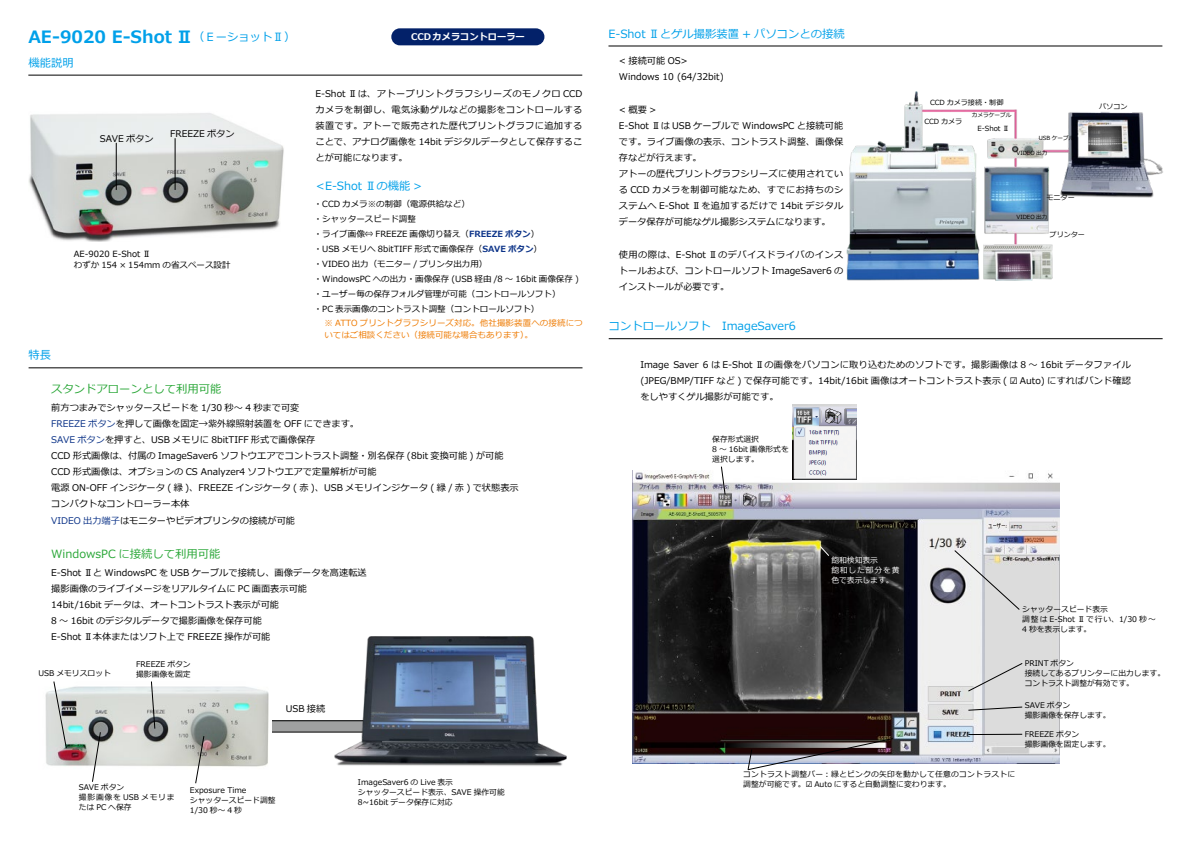
<style>
.page{position:relative;width:1191px;height:842px;background:#fff}
.page>*{position:absolute;margin:0;border:0;box-sizing:border-box;transform-origin:0 0}
.t1{font:700 17px "Meiryo";color:#00a0e9}
.t2{font:11.3px "Meiryo";color:#00a0e9}
.t3{font:11.3px "Meiryo";color:#2aa738}
.t4{font:9.2px/16.1px "Meiryo";color:#000}
.t5{font:700 9.2px "Meiryo";color:#fff}
.t6{font:8.5px/14.9px "Meiryo";color:#000}
.t7{font:8.5px/11.3px "Meiryo";letter-spacing:.01em;color:#ee7a00}
.t8{font:7.8px/9.9px "Meiryo";color:#000}
.t9{font:7.8px/10.6px "Meiryo";letter-spacing:.025em;color:#000}
.t10{font:7.8px/9.9px "Meiryo";color:#fff}
.t11{font:7.1px "Meiryo";color:#000}
.t12{font:5.7px "Meiryo";color:#000}
.s1{font-weight:400;font-size:11.3px}
.s2{font-weight:700;color:#0c3388}
.s3{color:#0c3388}
</style>
<div class="page">
<div style="left:261px;top:721px;width:103px;height:11px;background:#9fa0a0"></div>
<div style="left:391px;top:28px;width:153px;height:17px;background:#032169;border-radius:9px"></div>
<img style="left:28px;top:113px;width:256px;height:128px">
<hr style="left:28px;top:75px;width:554px;height:1px;background:#000">
<hr style="left:116px;top:143px;width:1px;height:47px;background:#000">
<hr style="left:175px;top:138px;width:1px;height:52px;background:#000">
<hr style="left:29px;top:368px;width:553px;height:1px;background:#000">
<img style="left:45px;top:681px;width:226px;height:86px">
<img style="left:846px;top:91px;width:317px;height:189px">
<img style="left:632px;top:471px;width:427px;height:293px">
<img style="left:330px;top:636px;width:237px;height:130px">
<hr style="left:608px;top:46px;width:554px;height:1px;background:#000">
<svg style="left:54px;top:681px;width:13px;height:67px"></svg>
<svg style="left:151px;top:681px;width:4px;height:48px"></svg>
<svg style="left:92px;top:732px;width:9px;height:50px"></svg>
<svg style="left:195px;top:736px;width:9px;height:47px"></svg>
<hr style="left:608px;top:338px;width:554px;height:1px;background:#000">
<hr style="left:968px;top:734px;width:54px;height:1px;background:#000">
<svg style="left:968px;top:707px;width:54px;height:3px"></svg>
<svg style="left:968px;top:663px;width:54px;height:28px;background:#d6d6d6"></svg>
<svg style="left:954px;top:550px;width:65px;height:60px;background:#d0d0d0"></svg>
<svg style="left:819px;top:545px;width:11px;height:12px"></svg>
<img style="left:792px;top:405px;width:65px;height:75px">
<svg style="left:721px;top:466px;width:4px;height:29px"></svg>
<svg style="left:747px;top:738px;width:146px;height:32px"></svg>
<h1 class="t1" style="left:28px;top:25px;width:268px">AE-9020 E-Shot Ⅱ<span class="s1">（ＥーショットⅡ）</span></h1>
<p class="t5" style="left:411px;top:31px;width:115px">CCD カメラコントローラー</p>
<p class="t2" style="left:28px;top:55px;width:47px">機能説明</p>
<p class="t4" style="left:100px;top:131px;width:55px">SAVE ボタン</p>
<p class="t4" style="left:170px;top:126px;width:66px">FREEZE ボタン</p>
<p class="t6" style="left:74px;top:249px;width:158px;line-height:11.3px">AE-9020 E-Shot Ⅱ<br>わずか 154 × 154mm の省スペース設計</p>
<p class="t2" style="left:29px;top:347px;width:24px">特長</p>
<p class="t4" style="left:315px;top:86px;width:268px;text-align:justify">E-Shot Ⅱは、アトープリントグラフシリーズのモノクロ CCDカメラを制御し、電気泳動ゲルなどの撮影をコントロールする装置です。アトーで販売された歴代プリントグラフに追加することで、アナログ画像を 14bit デジタルデータとして保存することが可能になります。</p>
<p class="t2" style="left:316px;top:178px;width:108px">&lt;E-Shot Ⅱの機能 &gt;</p>
<p class="t6" style="left:314px;top:197px;width:266px">・CCD カメラ※の制御（電源供給など）<br>・シャッタースピード調整<br>・ライブ画像⇔ FREEZE 画像切り替え（<span class="s2">FREEZE ボタン</span>）<br>・USB メモリへ 8bitTIFF 形式で画像保存（<span class="s2">SAVE ボタン</span>）・VIDEO 出力（モニター / プリンタ出力用）<br>・WindowsPC への出力・画像保存 (USB 経由 /8 ～ 16bit 画像保存 )・ユーザー毎の保存フォルダ管理が可能（コントロールソフト）・PC 表示画像のコントラスト調整（コントロールソフト）</p>
<p class="t7" style="left:324px;top:318px;width:260px">※ ATTO プリントグラフシリーズ対応。他社撮影装置への接続についてはご相談ください（接続可能な場合もあります）。</p>
<p class="t3" style="left:51px;top:381px;width:172px">スタンドアローンとして利用可能</p>
<p class="t4" style="left:51px;top:400px;width:469px">前方つまみでシャッタースピードを 1/30 秒～ 4 秒まで可変<br><span class="s3">FREEZE ボタン</span>を押して画像を固定→紫外線照射装置を OFF にできます。<br><span class="s3">SAVE ボタン</span>を押すと、USB メモリに 8bitTIFF 形式で画像保存<br>CCD 形式画像は、付属の ImageSaver6 ソフトウエアでコントラスト調整・別名保存 (8bit 変換可能 ) が可能CCD 形式画像は、オプションの CS Analyzer4 ソフトウエアで定量解析が可能<br>電源 ON-OFF インジケータ ( 緑 )、FREEZE インジケータ ( 赤 )、USB メモリインジケータ ( 緑 / 赤 ) で状態表示コンパクトなコントローラー本体<br><span class="s3">VIDEO 出力端子</span>はモニターやビデオプリンタの接続が可能</p>
<p class="t3" style="left:51px;top:546px;width:171px">WindowsPC に接続して利用可能</p>
<p class="t4" style="left:51px;top:565px;width:317px">E-Shot Ⅱと WindowsPC を USB ケーブルで接続し、画像データを高速転送撮影画像のライブイメージをリアルタイムに PC 画面表示可能<br>14bit/16bit データは、オートコントラスト表示が可能<br>8 ～ 16bit のデジタルデータで撮影画像を保存可能<br>E-Shot Ⅱ本体またはソフト上で FREEZE 操作が可能</p>
<p class="t8" style="left:39px;top:669px;width:74px">USB メモリスロット</p>
<p class="t8" style="left:136px;top:660px;width:56px">FREEZE ボタン撮影画像を固定</p>
<p class="t4" style="left:286px;top:701px;width:41px">USB 接続</p>
<p class="t8" style="left:79px;top:783px;width:97px">SAVE ボタン<br>撮影画像を USB メモリまたは PC へ保存</p>
<p class="t8" style="left:190px;top:785px;width:87px">Exposure Time<br>シャッタースピード調整<br>1/30 秒～ 4 秒</p>
<p class="t8" style="left:358px;top:778px;width:148px">ImageSaver6 の Live 表示<br>シャッタースピード表示、SAVE 操作可能<br>8~16bit データ保存に対応</p>
<p class="t2" style="left:608px;top:26px;width:238px">E-Shot Ⅱとゲル撮影装置 + パソコンとの接続</p>
<p class="t4" style="left:619px;top:53px;width:106px">&lt; 接続可能 OS&gt;<br>Windows 10 (64/32bit)</p>
<p class="t4" style="left:619px;top:102px;width:226px">&lt;概要&gt;<br>E-Shot Ⅱは USB ケーブルで WindowsPC と接続可能です。ライブ画像の表示、コントラスト調整、画像保存などが行えます。<br>アトーの歴代プリントグラフシリーズに使用されている CCD カメラを制御可能なため、すでにお持ちのシステムへ E-Shot Ⅱを追加するだけで 14bit デジタルデータ保存が可能なゲル撮影システムになります。</p>
<p class="t4" style="left:619px;top:247px;width:226px;text-align:justify">使用の際は、E-Shot Ⅱのデバイスドライバのインストールおよび、コントロールソフト ImageSaver6 のインストールが必要です。</p>
<p class="t2" style="left:608px;top:318px;width:189px">コントロールソフト　ImageSaver6</p>
<p class="t11" style="left:930px;top:98px;width:75px">CCD カメラ接続・制御</p>
<p class="t11" style="left:924px;top:116px;width:39px">CCD カメラ</p>
<p class="t11" style="left:977px;top:123px;width:34px">E-Shot Ⅱ</p>
<p class="t12" style="left:971px;top:111px;width:41px">カメラケーブル</p>
<p class="t12" style="left:1038px;top:134px;width:37px">USB ケーブル</p>
<p class="t12" style="left:1016px;top:149px;width:32px">VIDEO 出力</p>
<p class="t11" style="left:1099px;top:101px;width:30px">パソコン</p>
<p class="t11" style="left:1046px;top:192px;width:30px">モニター</p>
<p class="t11" style="left:1049px;top:229px;width:37px">プリンター</p>
<p class="t12" style="left:1016px;top:213px;width:32px">VIDEO 出力</p>
<p class="t4" style="left:640px;top:357px;width:492px;text-align:justify">Image Saver 6 は E-Shot Ⅱの画像をパソコンに取り込むためのソフトです。撮影画像は 8 ～ 16bit データファイル(JPEG/BMP/TIFF など ) で保存可能です。14bit/16bit 画像はオートコントラスト表示 ( ☑ Auto) にすればバンド確認をしやすくゲル撮影が可能です。</p>
<p class="t8" style="left:712px;top:435px;width:78px">保存形式選択<br>8 ～ 16bit 画像形式を選択します。</p>
<p class="t10" style="left:831px;top:555px;width:70px">飽和検知表示<br>飽和した部分を黄色で表示します。</p>
<p class="t8" style="left:1022px;top:605px;width:135px">シャッタースピード表示<br>調整は E-Shot Ⅱで行い、1/30 秒～<br>4 秒を表示します。</p>
<p class="t9" style="left:743px;top:769px;width:273px">コントラスト調整バー：緑とピンクの矢印を動かして任意のコントラストに調整が可能です。☑ Auto にすると自動調整に変わります。</p>
<p class="t8" style="left:1024px;top:658px;width:142px">PRINT ボタン<br>接続してあるプリンターに出力します。コントラスト調整が有効です。</p>
<p class="t8" style="left:1024px;top:701px;width:87px">SAVE ボタン<br>撮影画像を保存します。</p>
<p class="t8" style="left:1024px;top:729px;width:87px">FREEZE ボタン<br>撮影画像を固定します。</p>
</div>
